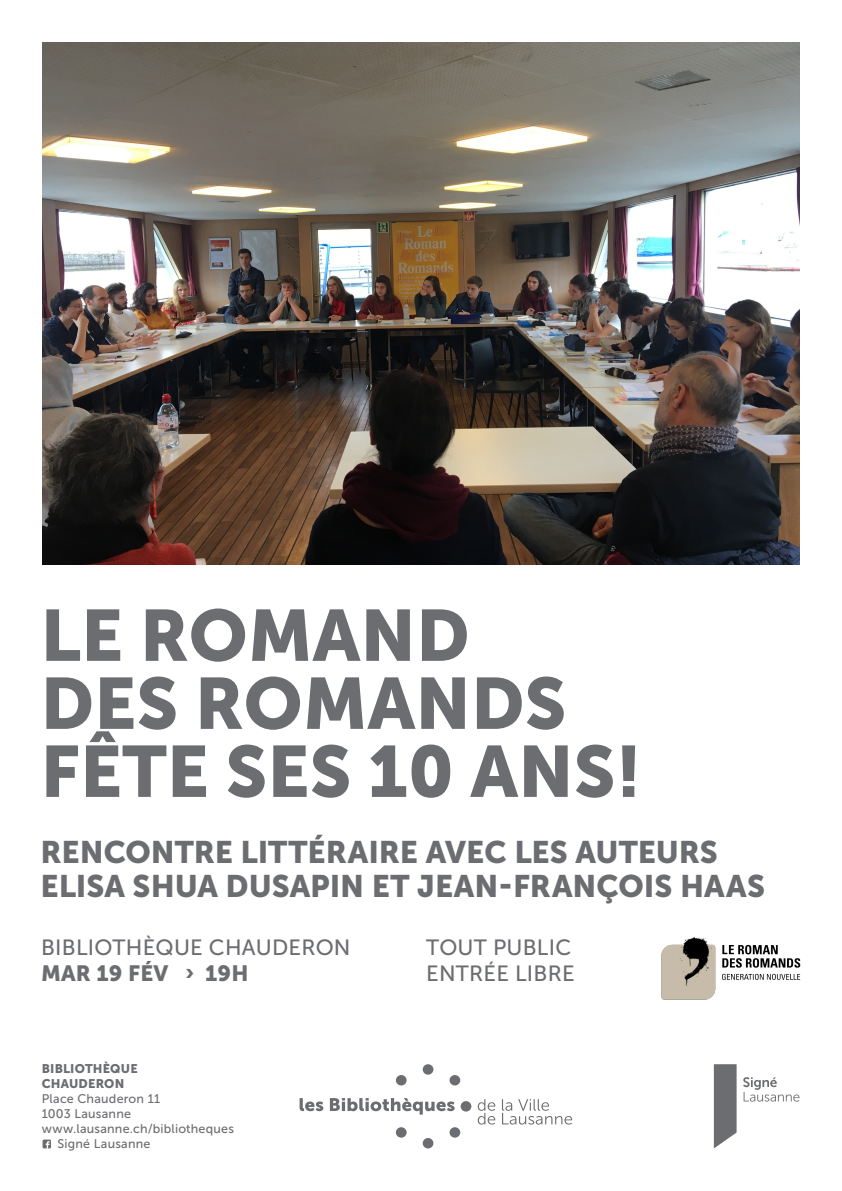
<style>
.page{position:relative;width:842px;height:1191px;background:#fff}
.page>*{position:absolute;margin:0;border:0;box-sizing:border-box;transform-origin:0 0}
.TITRE{font:72px "Museo Sans 900";color:#6c6d70}
.Sous-titre{font:31px "Museo Sans 900";color:#6c6d70}
.Sous-titre-2{font:22px "Museo Sans 500";letter-spacing:.01em;color:#6c6d70}
.Sous-titre-3{font:22px "Museo Sans 900";letter-spacing:.01em;color:#6c6d70}
.t1{font:12.5px "Museo Sans 500";letter-spacing:.015em;color:#6c6d70}
.t2{font:12.5px "Museo Sans 900";letter-spacing:.015em;color:#6c6d70}
</style>
<div class="page">
<img style="left:43px;top:43px;width:756px;height:521px">
<svg style="left:43px;top:1139px;width:8px;height:9px"></svg>
<svg style="left:714px;top:1064px;width:23px;height:84px;background:#7b7c7f"></svg>
<svg style="left:743px;top:1077px;width:56px;height:24px"></svg>
<svg style="left:300px;top:1098px;width:23px;height:13px"></svg>
<svg style="left:330px;top:1098px;width:125px;height:16px"></svg>
<svg style="left:478px;top:1099px;width:17px;height:25px"></svg>
<svg style="left:502px;top:1099px;width:70px;height:25px"></svg>
<div style="left:396px;top:1075px;width:11px;height:10px;background:#6c6d70;border-radius:50%"></div>
<div style="left:449px;top:1075px;width:11px;height:10px;background:#6c6d70;border-radius:50%"></div>
<div style="left:461px;top:1101px;width:10px;height:10px;background:#6c6d70;border-radius:50%"></div>
<div style="left:449px;top:1127px;width:11px;height:10px;background:#6c6d70;border-radius:50%"></div>
<div style="left:423px;top:1138px;width:10px;height:10px;background:#6c6d70;border-radius:50%"></div>
<div style="left:396px;top:1127px;width:11px;height:10px;background:#6c6d70;border-radius:50%"></div>
<div style="left:423px;top:1064px;width:10px;height:10px;background:#6c6d70;border-radius:50%"></div>
<img style="left:661px;top:937px;width:140px;height:63px">
<p class="TITRE" style="left:40px;top:595px;width:431px">LE ROMAND</p>
<p class="TITRE" style="left:40px;top:663px;width:527px">DES ROMANDS</p>
<p class="TITRE" style="left:40px;top:731px;width:603px">FÊTE SES 10 ANS!</p>
<p class="Sous-titre" style="left:40px;top:834px;width:679px">RENCONTRE LITTÉRAIRE AVEC LES AUTEURS</p>
<p class="Sous-titre" style="left:40px;top:868px;width:726px">ELISA SHUA DUSAPIN ET JEAN-FRANÇOIS HAAS</p>
<p class="Sous-titre-2" style="left:41px;top:935px;width:311px">BIBLIOTHÈQUE CHAUDERON</p>
<p class="Sous-titre-3" style="left:41px;top:961px;width:209px">MAR 19 FÉV › 19H</p>
<p class="Sous-titre-2" style="left:426px;top:935px;width:147px">TOUT PUBLIC</p>
<p class="Sous-titre-2" style="left:426px;top:961px;width:150px">ENTRÉE LIBRE</p>
<p class="t2" style="left:42px;top:1062px;width:97px">BIBLIOTHÈQUE</p>
<p class="t2" style="left:42px;top:1077px;width:84px">CHAUDERON</p>
<p class="t1" style="left:42px;top:1092px;width:120px">Place Chauderon 11</p>
<p class="t1" style="left:42px;top:1107px;width:91px">1003 Lausanne</p>
<p class="t1" style="left:42px;top:1122px;width:194px">www.lausanne.ch/bibliotheques</p>
<p class="t1" style="left:58px;top:1137px;width:94px">Signé Lausanne</p>
</div>
